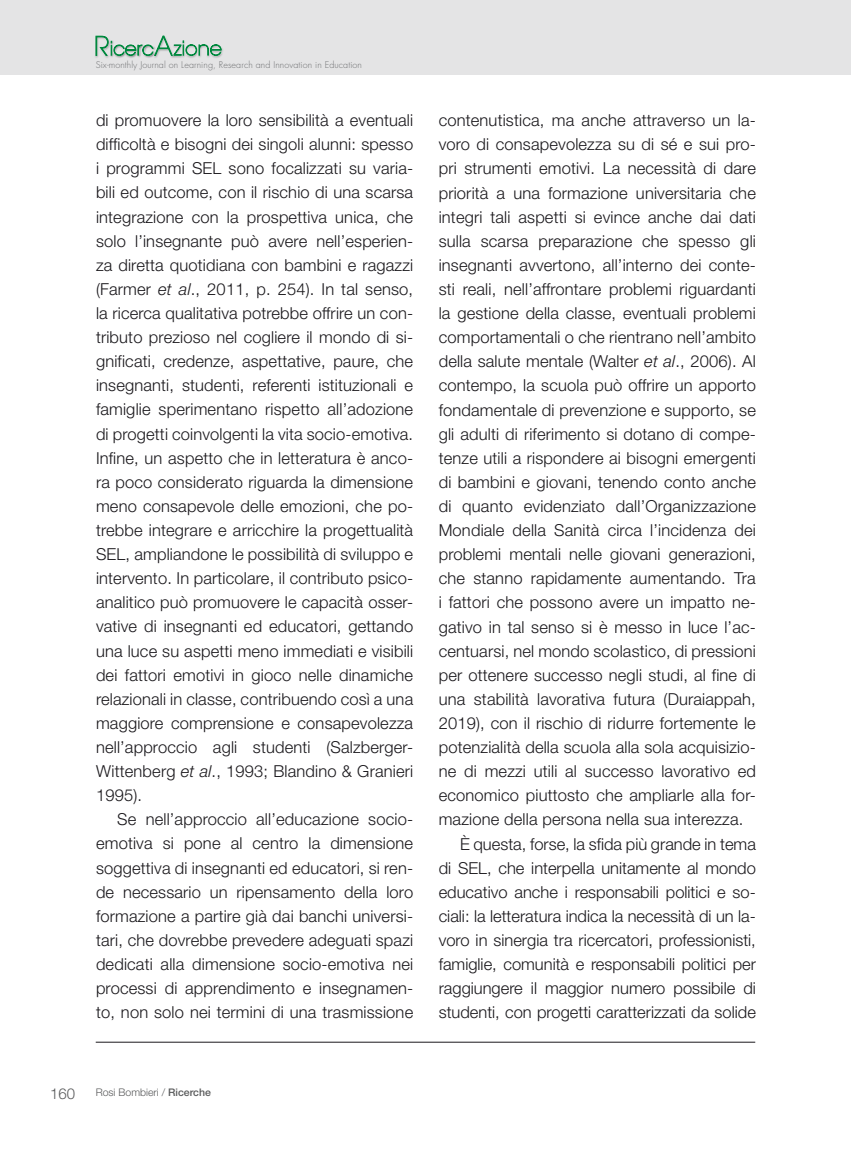
<style>
.page{position:relative;width:851px;height:1149px;background:#fff}
.page>*{position:absolute;margin:0;border:0;box-sizing:border-box;transform-origin:0 0}
.t1{font:300 16.5px/24.2px "Helvetica Neue LT";letter-spacing:.01em;color:#1a181c;text-align:justify}
.t2{font:300 15px "Helvetica Neue CE";color:#595a5b}
.t3{font:300 10.5px "Helvetica Neue CE";color:#595a5b}
.t4{font:300 9px "Futura";letter-spacing:.01em;color:#707173}
.s1{font-style:italic}
.s2{font-weight:500}
</style>
<div class="page">
<hr style="left:96px;top:1041px;width:659px;height:1px;background:#1a181c">
<div style="left:829px;top:0;width:21px;height:74px;background:#e4e4e5"></div>
<div style="left:0;top:0;width:829px;height:74px;background:#e4e4e5"></div>
<div style="left:94px;top:35px;width:17px;height:24px;background:#1a181c;opacity:.3"></div>
<div style="left:109px;top:40px;width:47px;height:19px;background:#1a181c;opacity:.5"></div>
<div style="left:152px;top:35px;width:23px;height:24px;background:#1a181c;opacity:.3"></div>
<div style="left:171px;top:38px;width:52px;height:19px;background:#fff;opacity:.3"></div>
<div style="left:172px;top:39px;width:52px;height:20px;background:#1a181c;opacity:.3"></div>
<svg style="left:95px;top:36px;width:126px;height:20px"></svg>
<p class="t4" style="left:96px;top:60px;width:268px">Six-monthly Journal on Learning, Research and Innovation in Education</p>
<p class="t1" style="left:96px;top:108px;width:319px">di promuovere la loro sensibilità a eventuali difficoltà e bisogni dei singoli alunni: spesso i programmi SEL sono focalizzati su varia&shy;bili ed outcome, con il rischio di una scarsa integrazione con la prospettiva unica, che solo l’insegnante può avere nell’esperien&shy;za diretta quotidiana con bambini e ragazzi (Farmer <span class="s1">et al</span>., 2011, p. 254). In tal senso, la ricerca qualitativa potrebbe offrire un con&shy;tributo prezioso nel cogliere il mondo di si&shy;gnificati, credenze, aspettative, paure, che insegnanti, studenti, referenti istituzionali e famiglie sperimentano rispetto all’adozione di progetti coinvolgenti la vita socio-emotiva.<br>Infine, un aspetto che in letteratura è anco&shy;ra poco considerato riguarda la dimensione meno consapevole delle emozioni, che po&shy;trebbe integrare e arricchire la progettualità SEL, ampliandone le possibilità di sviluppo e intervento. In particolare, il contributo psico&shy;analitico può promuovere le capacità osser&shy;vative di insegnanti ed educatori, gettando una luce su aspetti meno immediati e visibili dei fattori emotivi in gioco nelle dinamiche relazionali in classe, contribuendo così a una maggiore comprensione e consapevolezza nell’approccio agli studenti (Salzberger-Wittenberg <span class="s1">et al</span>., 1993; Blandino &amp; Granieri 1995).</p>
<p class="t1" style="left:96px;top:806px;width:318px;text-indent:21px">Se nell’approccio all’educazione socio&shy;emotiva si pone al centro la dimensione soggettiva di insegnanti ed educatori, si ren&shy;de necessario un ripensamento della loro formazione a partire già dai banchi universi&shy;tari, che dovrebbe prevedere adeguati spazi dedicati alla dimensione socio-emotiva nei processi di apprendimento e insegnamen&shy;to, non solo nei termini di una trasmissione</p>
<p class="t1" style="left:438px;top:108px;width:318px">contenutistica, ma anche attraverso un la-</p>
<p class="t1" style="left:438px;top:132px;width:318px">voro di consapevolezza su di sé e sui pro-</p>
<p class="t1" style="left:438px;top:156px;width:318px">pri strumenti emotivi. La necessità di dare</p>
<p class="t1" style="left:438px;top:180px;width:318px">priorità a una formazione universitaria che</p>
<p class="t1" style="left:438px;top:204px;width:318px">integri tali aspetti si evince anche dai dati</p>
<p class="t1" style="left:438px;top:228px;width:318px">sulla scarsa preparazione che spesso gli</p>
<p class="t1" style="left:438px;top:252px;width:318px">insegnanti avvertono, all’interno dei conte-</p>
<p class="t1" style="left:438px;top:276px;width:318px">sti reali, nell’affrontare problemi riguardanti</p>
<p class="t1" style="left:438px;top:301px;width:318px">la gestione della classe, eventuali problemi</p>
<p class="t1" style="left:438px;top:325px;width:318px">comportamentali o che rientrano nell’ambito</p>
<p class="t1" style="left:438px;top:349px;width:318px">della salute mentale (Walter <span class="s1">et al</span>., 2006). Al</p>
<p class="t1" style="left:438px;top:373px;width:319px">contempo, la scuola può offrire un apporto</p>
<p class="t1" style="left:438px;top:397px;width:318px">fondamentale di prevenzione e supporto, se</p>
<p class="t1" style="left:438px;top:421px;width:318px">gli adulti di riferimento si dotano di compe-</p>
<p class="t1" style="left:438px;top:445px;width:318px">tenze utili a rispondere ai bisogni emergenti</p>
<p class="t1" style="left:438px;top:469px;width:318px">di bambini e giovani, tenendo conto anche</p>
<p class="t1" style="left:438px;top:493px;width:318px">di quanto evidenziato dall’Organizzazione</p>
<p class="t1" style="left:438px;top:517px;width:318px">Mondiale della Sanità circa l’incidenza dei</p>
<p class="t1" style="left:438px;top:541px;width:318px">problemi mentali nelle giovani generazioni,</p>
<p class="t1" style="left:438px;top:566px;width:318px">che stanno rapidamente aumentando. Tra</p>
<p class="t1" style="left:438px;top:590px;width:318px">i fattori che possono avere un impatto ne-</p>
<p class="t1" style="left:438px;top:614px;width:318px">gativo in tal senso si è messo in luce l’ac-</p>
<p class="t1" style="left:438px;top:638px;width:318px">centuarsi, nel mondo scolastico, di pressioni</p>
<p class="t1" style="left:438px;top:662px;width:318px">per ottenere successo negli studi, al fine di</p>
<p class="t1" style="left:438px;top:686px;width:318px">una stabilità lavorativa futura (Duraiappah,</p>
<p class="t1" style="left:438px;top:710px;width:318px">2019), con il rischio di ridurre fortemente le</p>
<p class="t1" style="left:438px;top:734px;width:318px">potenzialità della scuola alla sola acquisizio-</p>
<p class="t1" style="left:438px;top:758px;width:318px">ne di mezzi utili al successo lavorativo ed</p>
<p class="t1" style="left:438px;top:782px;width:318px">economico piuttosto che ampliarle alla for-</p>
<p class="t1" style="left:438px;top:806px;width:306px">mazione della persona nella sua interezza.</p>
<p class="t1" style="left:460px;top:831px;width:297px">È questa, forse, la sfida più grande in tema</p>
<p class="t1" style="left:438px;top:855px;width:318px">di SEL, che interpella unitamente al mondo</p>
<p class="t1" style="left:438px;top:879px;width:318px">educativo anche i responsabili politici e so-</p>
<p class="t1" style="left:438px;top:903px;width:319px">ciali: la letteratura indica la necessità di un la-</p>
<p class="t1" style="left:438px;top:927px;width:318px">voro in sinergia tra ricercatori, professionisti,</p>
<p class="t1" style="left:438px;top:951px;width:318px">famiglie, comunità e responsabili politici per</p>
<p class="t1" style="left:438px;top:975px;width:318px">raggiungere il maggior numero possibile di</p>
<p class="t1" style="left:438px;top:999px;width:318px">studenti, con progetti caratterizzati da solide</p>
<p class="t2" style="left:50px;top:1084px;width:27px">160</p>
<p class="t3" style="left:96px;top:1085px;width:117px">Rosi Bombieri / <span class="s2">Ricerche</span></p>
</div>
